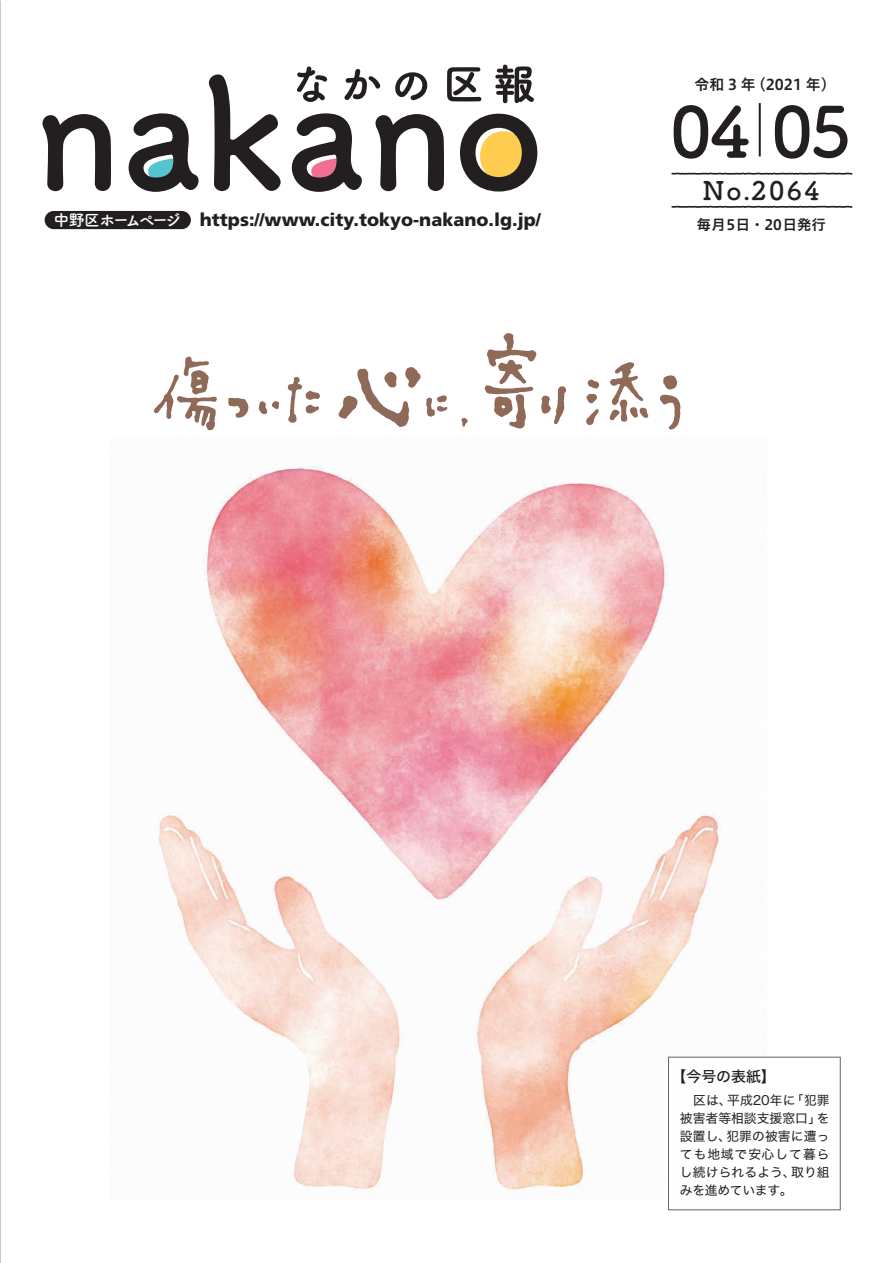
<style>
.page{position:relative;width:893px;height:1263px;background:#fff}
.page>*{position:absolute;margin:0;border:0;box-sizing:border-box;transform-origin:0 0}
.t1{font:700 69.15px "Tsuku B Rd Gothic";color:#231f20}
.t2{font:700 25.5px "Tsuku B Rd Gothic";letter-spacing:.09em;color:#231f20}
.t3{font:900 18px "Frutiger LT Std";color:#231f20}
.t4{font:700 15.9px "Tsuku B Rd Gothic";letter-spacing:-.14em;color:#fff}
.t5{font:14.85px "Hiragino UD Sans Std N W6";color:#231f20}
.t6{font:14.85px "Hira Kaku Std W5";color:#231f20}
.t7{font:14.4px "Hiragino UD Sans Std N W6";color:#231f20}
.t8{font:12.75px/18px "Hira Kaku Std W4";letter-spacing:.01em;color:#231f20;text-align:justify}
</style>
<div class="page">
<img style="left:158px;top:466px;width:609px;height:725px">
<svg style="left:461px;top:418px;width:7px;height:9px"></svg>
<svg style="left:485px;top:333px;width:81px;height:96px"></svg>
<svg style="left:660px;top:375px;width:20px;height:54px"></svg>
<svg style="left:586px;top:409px;width:12px;height:16px"></svg>
<svg style="left:586px;top:380px;width:13px;height:23px"></svg>
<svg style="left:610px;top:362px;width:39px;height:60px"></svg>
<svg style="left:228px;top:398px;width:20px;height:20px"></svg>
<svg style="left:154px;top:357px;width:63px;height:73px"></svg>
<svg style="left:288px;top:377px;width:32px;height:46px"></svg>
<svg style="left:339px;top:367px;width:108px;height:60px"></svg>
<svg style="left:259px;top:401px;width:20px;height:13px"></svg>
<div style="left:668px;top:1057px;width:172px;height:153px;background:#fff"></div>
<hr style="left:759px;top:103px;width:2px;height:53px;background:#231f20">
<svg style="left:671px;top:172px;width:182px;height:36px"></svg>
<div style="left:45px;top:211px;width:146px;height:18px;background:#231f20;border-radius:9px"></div>
<svg style="left:129px;top:113px;width:70px;height:79px"></svg>
<svg style="left:209px;top:74px;width:72px;height:117px"></svg>
<svg style="left:292px;top:113px;width:70px;height:79px"></svg>
<svg style="left:460px;top:114px;width:77px;height:78px"></svg>
<svg style="left:297px;top:66px;width:30px;height:36px"></svg>
<svg style="left:344px;top:69px;width:37px;height:31px"></svg>
<svg style="left:395px;top:72px;width:33px;height:28px"></svg>
<svg style="left:447px;top:67px;width:34px;height:34px"></svg>
<svg style="left:495px;top:65px;width:39px;height:38px"></svg>
<svg style="left:376px;top:114px;width:68px;height:77px"></svg>
<svg style="left:43px;top:114px;width:68px;height:77px"></svg>
<p class="t4" style="left:54px;top:208px;width:129px">中野区ホームページ</p>
<p class="t3" style="left:200px;top:209px;width:343px">https://www.city.tokyo-nakano.lg.jp/</p>
<p class="t5" style="left:695px;top:73px;width:142px">令和 3 年（2021 年）</p>
<p class="t1" style="left:670px;top:78px;width:183px">04 05</p>
<p class="t2" style="left:703px;top:170px;width:118px">No.2064</p>
<p class="t7" style="left:697px;top:213px;width:130px">毎月5日・20日発行</p>
<p class="t6" style="left:672px;top:1065px;width:106px">【今号の表紙】</p>
<p class="t8" style="left:680px;top:1091px;width:151px">　区は、平成20年に「犯罪被害者等相談支援窓口」を設置し、犯罪の被害に遭っても地域で安心して暮らし続けられるよう、取り組みを進めています。</p>
</div>
